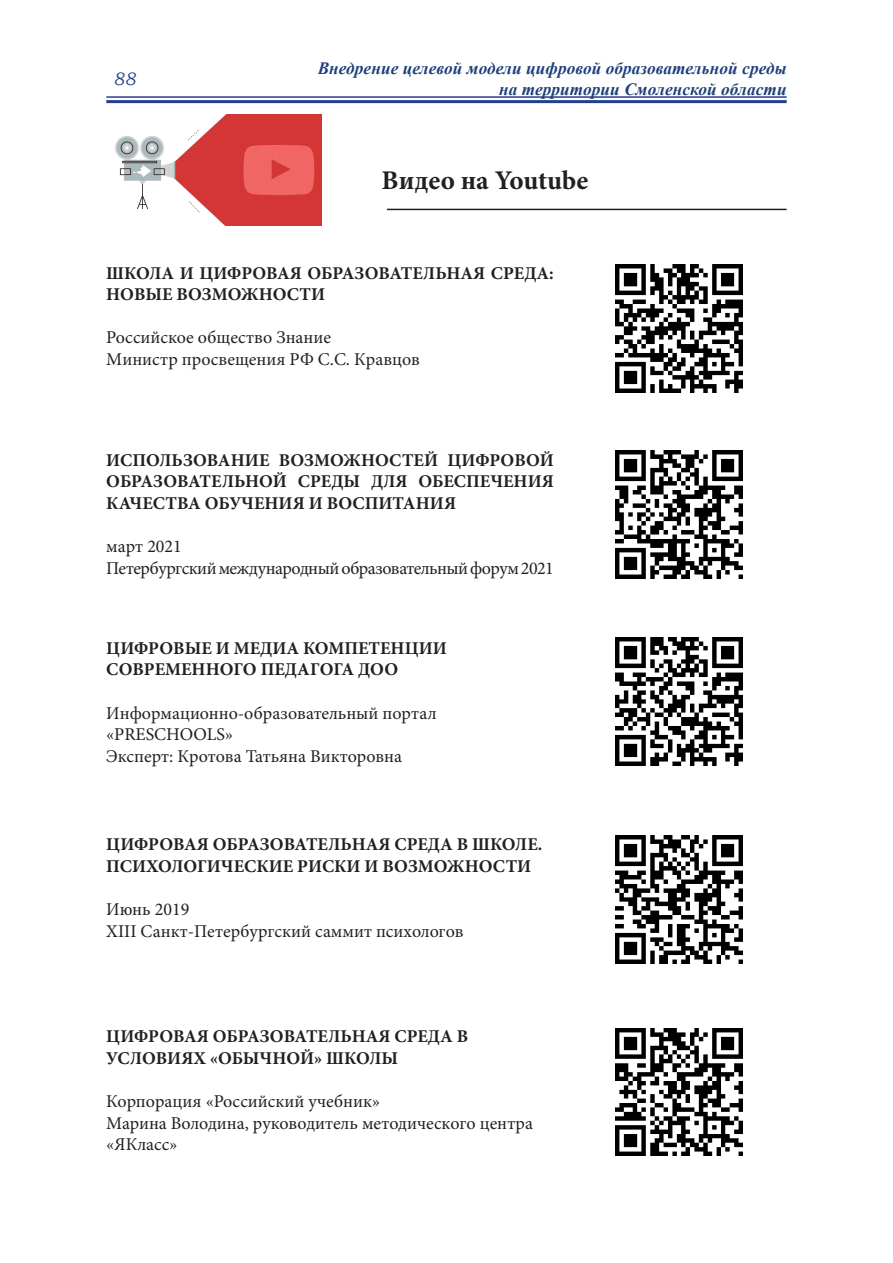
<style>
.page{position:relative;width:893px;height:1263px;background:#fff}
.page>*{position:absolute;margin:0;border:0;box-sizing:border-box;transform-origin:0 0}
.t1{font:700 27px "Minion Pro";letter-spacing:-.005em;color:#231f20}
.t2{font:700 18px/21.6px "Minion Pro";color:#231f20}
.t3{font:18px/21.6px "Minion Pro";color:#231f20}
.t4{font:18px/21.6px "Minion Pro";letter-spacing:-.03em;color:#231f20}
.t5{font:italic 18px "Bookman Old Style";color:#253f8e}
.t6{font:italic 700 17.25px/21px "Times New Roman";letter-spacing:.005em;color:#1e3f7c;text-align:right}
</style>
<div class="page">
<hr style="left:106px;top:96px;width:681px;height:2px;background:#253f8e">
<hr style="left:106px;top:100px;width:681px;height:3px;background:#253f8e">
<hr style="left:387px;top:209px;width:400px;height:1px;background:#231f20">
<img style="left:115px;top:115px;width:206px;height:110px">
<img style="left:615px;top:265px;width:128px;height:127px">
<img style="left:615px;top:451px;width:128px;height:127px">
<img style="left:615px;top:638px;width:128px;height:127px">
<img style="left:615px;top:835px;width:128px;height:128px">
<img style="left:615px;top:1028px;width:128px;height:128px">
<p class="t5" style="left:113px;top:66px;width:24px">88</p>
<p class="t6" style="left:318px;top:57px;width:470px">Внедрение целевой модели цифровой образовательной среды на территории Смоленской области</p>
<h1 class="t1" style="left:382px;top:162px;width:208px">Видео на Youtube</h1>
<p class="t2" style="left:106px;top:262px;width:449px">ШКОЛА И ЦИФРОВАЯ ОБРАЗОВАТЕЛЬНАЯ СРЕДА:<br>НОВЫЕ ВОЗМОЖНОСТИ</p>
<p class="t3" style="left:106px;top:327px;width:315px">Российское общество Знание<br>Министр просвещения РФ С.С. Кравцов</p>
<p class="t2" style="left:106px;top:449px;width:449px;text-align:justify">ИСПОЛЬЗОВАНИЕ ВОЗМОЖНОСТЕЙ ЦИФРОВОЙ ОБРАЗОВАТЕЛЬНОЙ СРЕДЫ ДЛЯ ОБЕСПЕЧЕНИЯ КАЧЕСТВА ОБУЧЕНИЯ И ВОСПИТАНИЯ</p>
<p class="t4" style="left:106px;top:536px;width:449px">март 2021<br>Петербургский международный образовательный форум 2021</p>
<p class="t2" style="left:106px;top:637px;width:342px">ЦИФРОВЫЕ И МЕДИА КОМПЕТЕНЦИИ<br>СОВРЕМЕННОГО ПЕДАГОГА ДОО</p>
<p class="t3" style="left:106px;top:702px;width:332px">Информационно-образовательный портал «PRESCHOOLS»<br>Эксперт: Кротова Татьяна Викторовна</p>
<p class="t2" style="left:106px;top:834px;width:438px">ЦИФРОВАЯ ОБРАЗОВАТЕЛЬНАЯ СРЕДА В ШКОЛЕ.<br>ПСИХОЛОГИЧЕСКИЕ РИСКИ И ВОЗМОЖНОСТИ</p>
<p class="t3" style="left:106px;top:899px;width:359px">Июнь 2019<br>XIII Санкт-Петербургский саммит психологов</p>
<p class="t2" style="left:106px;top:1025px;width:363px">ЦИФРОВАЯ ОБРАЗОВАТЕЛЬНАЯ СРЕДА В<br>УСЛОВИЯХ «ОБЫЧНОЙ» ШКОЛЫ</p>
<p class="t3" style="left:106px;top:1090px;width:428px">Корпорация «Российский учебник»<br>Марина Володина, руководитель методического центра «ЯКласс»</p>
</div>
